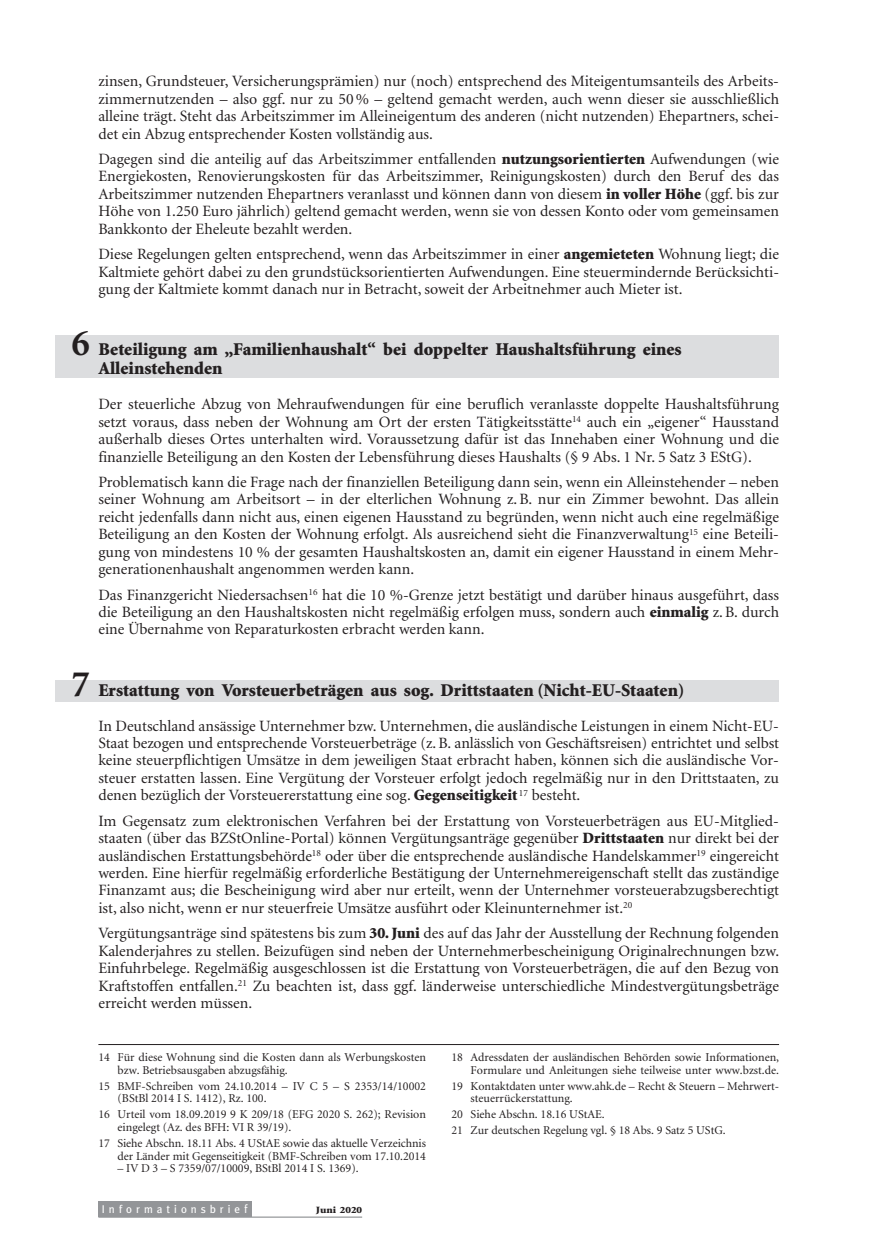
<style>
.page{position:relative;width:886px;height:1260px;background:#fff}
.page>*{position:absolute;margin:0;border:0;box-sizing:border-box;transform-origin:0 0}
.t1{font:900 18px/19.2px "Minion";color:#231f20}
.t2{font:15.75px/17.4px "Minion";color:#231f20;text-align:justify}
.t3{font:12px/12.8px "Minion";color:#231f20}
.t4{font:11.25px "Meta";letter-spacing:.36em;color:#fff}
.t5{font:900 9.6px "Minion";color:#231f20;scale:1.15 1}
.s1{font-weight:900}
.s2{font-weight:700;font-size:37.5px}
.s3{font-size:12px}
</style>
<div class="page">
<div style="left:56px;top:680px;width:723px;height:22px;background:#dcdddf"></div>
<div style="left:56px;top:336px;width:723px;height:42px;background:#dcdddf"></div>
<div style="left:98px;top:1201px;width:153px;height:16px;background:#939598"></div>
<hr style="left:98px;top:1216px;width:264px;height:1px;background:#939598">
<hr style="left:98px;top:1044px;width:681px;height:1px;background:#231f20">
<p class="t2" style="left:98px;top:74px;width:682px">zinsen, Grundsteuer, Versicherungsprämien) nur (noch) entsprechend des Miteigentumsanteils des Arbeits&shy;zimmernutzenden – also ggf. nur zu 50 % – geltend gemacht werden, auch wenn dieser sie ausschließlich alleine trägt. Steht das Arbeitszimmer im Alleineigentum des anderen (nicht nutzenden) Ehepartners, schei&shy;det ein Abzug entsprechender Kosten vollständig aus.</p>
<p class="t2" style="left:98px;top:151px;width:682px">Dagegen sind die anteilig auf das Arbeitszimmer entfallenden <span class="s1">nutzungsorientierten</span> Aufwendungen (wie Energiekosten, Renovierungskosten für das Arbeitszimmer, Reinigungskosten) durch den Beruf des das Arbeitszimmer nutzenden Ehepartners veranlasst und können dann von diesem <span class="s1">in voller Höhe</span> (ggf. bis zur Höhe von 1.250 Euro jährlich) geltend gemacht werden, wenn sie von dessen Konto oder vom gemeinsamen Bankkonto der Eheleute bezahlt werden.</p>
<p class="t2" style="left:98px;top:247px;width:682px">Diese Regelungen gelten entsprechend, wenn das Arbeitszimmer in einer <span class="s1">angemieteten</span> Wohnung liegt; die Kaltmiete gehört dabei zu den grundstücksorientierten Aufwendungen. Eine steuermindernde Berücksichti&shy;gung der Kaltmiete kommt danach nur in Betracht, soweit der Arbeitnehmer auch Mieter ist.</p>
<p class="t1" style="left:98px;top:341px;width:585px;text-indent:-27px"><span class="s2">6</span> Beteiligung am „Familienhaushalt“ bei doppelter Haushaltsführung eines<br>Alleinstehenden</p>
<p class="t2" style="left:98px;top:397px;width:682px">Der steuerliche Abzug von Mehraufwendungen für eine beruflich veranlasste doppelte Haushaltsführung setzt voraus, dass neben der Wohnung am Ort der ersten Tätigkeitsstätte<sup>14</sup> auch ein „eigener“ Hausstand außerhalb dieses Ortes unterhalten wird. Voraussetzung dafür ist das Innehaben einer Wohnung und die finanzielle Beteiligung an den Kosten der Lebensführung dieses Haushalts (§ 9 Abs. 1 Nr. 5 Satz 3 EStG).</p>
<p class="t2" style="left:98px;top:474px;width:682px">Problematisch kann die Frage nach der finanziellen Beteiligung dann sein, wenn ein Alleinstehender – neben seiner Wohnung am Arbeitsort – in der elterlichen Wohnung z. B. nur ein Zimmer bewohnt. Das allein reicht jedenfalls dann nicht aus, einen eigenen Hausstand zu begründen, wenn nicht auch eine regelmäßige Beteiligung an den Kosten der Wohnung erfolgt. Als ausreichend sieht die Finanzverwaltung<sup>15</sup> eine Beteili&shy;gung von mindestens 10 % der gesamten Haushaltskosten an, damit ein eigener Hausstand in einem Mehr&shy;generationenhaushalt angenommen werden kann.</p>
<p class="t2" style="left:98px;top:587px;width:682px">Das Finanzgericht Niedersachsen<sup>16</sup> hat die 10 %-Grenze jetzt bestätigt und darüber hinaus ausgeführt, dass die Beteiligung an den Haushaltskosten nicht regelmäßig erfolgen muss, sondern auch <span class="s1">einmalig</span> z. B. durch eine Übernahme von Reparaturkosten erbracht werden kann.</p>
<p class="t1" style="left:71px;top:682px;width:614px"><span class="s2">7</span> Erstattung von Vorsteuerbeträgen aus sog. Drittstaaten (Nicht-EU-Staaten)</p>
<p class="t2" style="left:98px;top:718px;width:682px">In Deutschland ansässige Unternehmer bzw. Unternehmen, die ausländische Leistungen in einem Nicht-EU-Staat bezogen und entsprechende Vorsteuerbeträge (z. B. anlässlich von Geschäftsreisen) entrichtet und selbst keine steuerpflichtigen Umsätze in dem jeweiligen Staat erbracht haben, können sich die ausländische Vor&shy;steuer erstatten lassen. Eine Vergütung der Vorsteuer erfolgt jedoch regelmäßig nur in den Drittstaaten, zu denen bezüglich der Vorsteuererstattung eine sog. <span class="s1">Gegenseitigkeit</span> <sup>17</sup> besteht.</p>
<p class="t2" style="left:98px;top:813px;width:682px">Im Gegensatz zum elektronischen Verfahren bei der Erstattung von Vorsteuerbeträgen aus EU-Mitglied&shy;staaten (über das BZStOnline-Portal) können Vergütungsanträge gegenüber <span class="s1">Drittstaaten</span> nur direkt bei der ausländischen Erstattungsbehörde<sup>18</sup> oder über die entsprechende ausländische Handelskammer<sup>19</sup> eingereicht werden. Eine hierfür regelmäßig erforderliche Bestätigung der Unternehmereigenschaft stellt das zuständige Finanzamt aus; die Bescheinigung wird aber nur erteilt, wenn der Unternehmer vorsteuerabzugsberechtigt ist, also nicht, wenn er nur steuerfreie Umsätze ausführt oder Kleinunternehmer ist.<sup>20</sup></p>
<p class="t2" style="left:98px;top:926px;width:682px">Vergütungsanträge sind spätestens bis zum <span class="s1">30. Juni</span> des auf das Jahr der Ausstellung der Rechnung folgenden Kalenderjahres zu stellen. Beizufügen sind neben der Unternehmerbescheinigung Originalrechnungen bzw.<br>Einfuhrbelege. Regelmäßig ausgeschlossen ist die Erstattung von Vorsteuerbeträgen, die auf den Bezug von Kraftstoffen entfallen.<sup>21</sup> Zu beachten ist, dass ggf. länderweise unterschiedliche Mindestvergütungsbeträge erreicht werden müssen.</p>
<p class="t3" style="left:117px;top:1051px;width:310px;text-indent:-19px">14 Für diese Wohnung sind die Kosten dann als Werbungskosten bzw. Betriebsausgaben abzugsfähig.</p>
<p class="t3" style="left:117px;top:1080px;width:310px;text-indent:-19px">15 BMF-Schreiben vom 24.10.2014 – IV C 5 – S 2353/14/10002 (BStBl 2014 I S. 1412), Rz. 100.</p>
<p class="t3" style="left:117px;top:1109px;width:310px;text-indent:-19px">16 Urteil vom 18.09.2019 9 K 209/18 (EFG 2020 S. 262); Revision eingelegt (Az. des BFH: VI R 39/19).</p>
<p class="t3" style="left:98px;top:1137px;width:329px;text-align:right">17 Siehe Abschn. 18.11 Abs. 4 UStAE sowie das aktuelle Verzeichnis der Länder mit Gegenseitigkeit (BMF-Schreiben vom 17.10.2014</p>
<p class="t3" style="left:117px;top:1163px;width:243px">– IV D 3 – S 7359/07/10009, BStBl 2014 I S. 1369).</p>
<p class="t4" style="left:102px;top:1203px;width:147px">Informationsbrie<span class="s3">f</span></p>
<p class="t5" style="left:316px;top:1206px;width:42px">Juni 2020</p>
<p class="t3" style="left:451px;top:1051px;width:329px;text-align:right">18 Adressdaten der ausländischen Behörden sowie Informationen,<br>Formulare und Anleitungen siehe teilweise unter www.bzst.de.</p>
<p class="t3" style="left:470px;top:1080px;width:310px;text-indent:-19px">19 Kontaktdaten unter www.ahk.de – Recht &amp; Steuern – Mehrwert&shy;steuerrückerstattung.</p>
<p class="t3" style="left:451px;top:1107px;width:276px;line-height:15.9px">20 Siehe Abschn. 18.16 UStAE.<br>21 Zur deutschen Regelung vgl. § 18 Abs. 9 Satz 5 UStG.</p>
</div>
